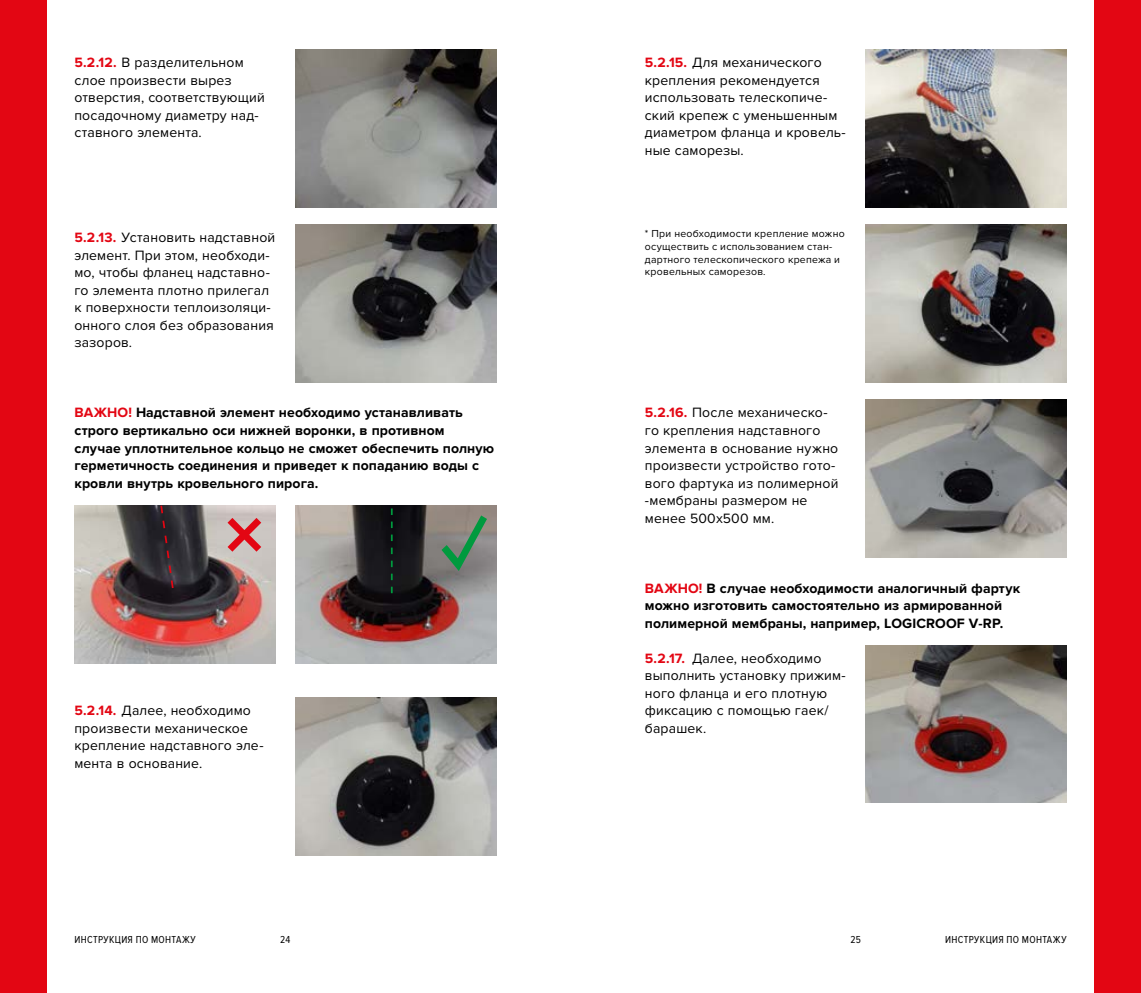
<style>
.page{position:relative;width:1141px;height:993px;background:#fff}
.page>*{position:absolute;margin:0;border:0;box-sizing:border-box;transform-origin:0 0}
.t1{font:14px/17.5px "Proxima Nova";letter-spacing:.01em;color:#000}
.t2{font:700 14px/17.5px "Proxima Nova";letter-spacing:.005em;color:#000}
.t3{font:10.5px/12.6px "Proxima Nova";letter-spacing:.02em;color:#000}
.t4{font:10.5px "Proxima Nova Cond";letter-spacing:.03em;color:#000}
.s1{font-weight:700;color:#e30613}
.s2{color:#e30613}
</style>
<div class="page">
<div style="left:1094px;top:0;width:47px;height:992px;background:#e30613"></div>
<div style="left:0;top:0;width:47px;height:992px;background:#e30613"></div>
<img style="left:866px;top:50px;width:201px;height:157px">
<img style="left:866px;top:225px;width:201px;height:157px">
<img style="left:866px;top:400px;width:201px;height:157px">
<img style="left:866px;top:645px;width:201px;height:157px">
<img style="left:295px;top:50px;width:201px;height:157px">
<img style="left:295px;top:225px;width:201px;height:157px">
<img style="left:74px;top:505px;width:201px;height:158px">
<svg style="left:159px;top:505px;width:16px;height:84px"></svg>
<svg style="left:228px;top:517px;width:33px;height:34px"></svg>
<img style="left:295px;top:505px;width:201px;height:158px">
<svg style="left:441px;top:515px;width:46px;height:56px;background:#6e8872"></svg>
<svg style="left:391px;top:508px;width:2px;height:85px"></svg>
<img style="left:295px;top:697px;width:201px;height:158px">
<p class="t1" style="left:74px;top:54px;width:192px"><span class="s1">5.2.12.</span> В разделительном слое произвести вырез отверстия, соответствующий посадочному диаметру над&shy;ставного элемента.</p>
<p class="t1" style="left:74px;top:229px;width:202px"><span class="s1">5.2.13.</span> Установить надставной элемент. При этом, необходи&shy;мо, чтобы фланец надставно&shy;го элемента плотно прилегал к поверхности теплоизоляци&shy;онного слоя без образования зазоров.</p>
<p class="t2" style="left:74px;top:404px;width:421px"><span class="s2">ВАЖНО!</span> Надставной элемент необходимо устанавливать строго вертикально оси нижней воронки, в противном случае уплотнительное кольцо не сможет обеспечить полную герметичность соединения и приведет к попаданию воды с кровли внутрь кровельного пирога.</p>
<p class="t1" style="left:74px;top:701px;width:191px"><span class="s1">5.2.14.</span> Далее, необходимо произвести механическое крепление надставного эле&shy;мента в основание.</p>
<p class="t1" style="left:645px;top:54px;width:202px"><span class="s1">5.2.15.</span> Для механического крепления рекомендуется использовать телескопиче&shy;ский крепеж с уменьшенным диаметром фланца и кровель&shy;ные саморезы.</p>
<p class="t3" style="left:645px;top:228px;width:201px">* При необходимости крепление можно осуществить с использованием стан&shy;дартного телескопического крепежа и кровельных саморезов.</p>
<p class="t1" style="left:645px;top:404px;width:195px"><span class="s1">5.2.16.</span> После механическо&shy;го крепления надставного элемента в основание нужно произвести устройство гото&shy;вого фартука из полимерной -мембраны размером не менее 500х500 мм.</p>
<p class="t2" style="left:645px;top:579px;width:377px"><span class="s2">ВАЖНО!</span> В случае необходимости аналогичный фартук можно изготовить самостоятельно из армированной полимерной мембраны, например, LOGICROOF V-RP.</p>
<p class="t1" style="left:645px;top:649px;width:202px"><span class="s1">5.2.17.</span> Далее, необходимо выполнить установку прижим&shy;ного фланца и его плотную фиксацию с помощью гаек/ барашек.</p>
<p class="t4" style="left:74px;top:933px;width:123px">ИНСТРУКЦИЯ ПО МОНТАЖУ</p>
<p class="t4" style="left:280px;top:933px;width:11px">24</p>
<p class="t4" style="left:850px;top:933px;width:12px">25</p>
<p class="t4" style="left:945px;top:933px;width:123px">ИНСТРУКЦИЯ ПО МОНТАЖУ</p>
</div>
